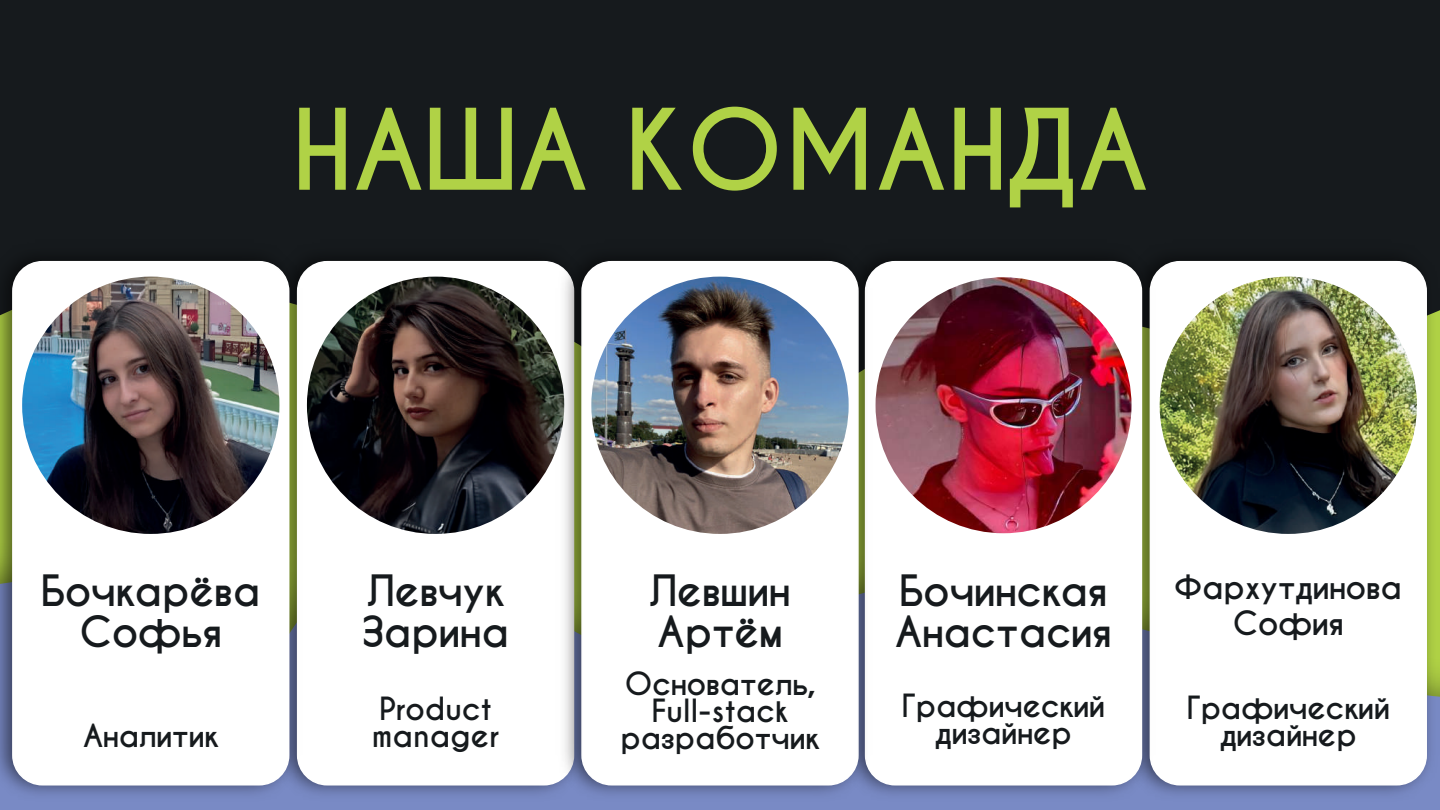
<style>
.page{position:relative;width:1440px;height:810px;background:#161a1d}
.page>*{position:absolute;margin:0;border:0;box-sizing:border-box;transform-origin:0 0}
.t1{font:700 105px "Caviar Dreams";color:#b0d246}
.t2{font:700 40.5px/40.5px "Caviar Dreams";color:#161a1d}
.t3{font:700 31.5px/36px "Caviar Dreams";color:#161a1d;text-align:center}
.t4{font:700 30px/27px "Caviar Dreams";color:#161a1d;text-align:center}
</style>
<div class="page">
<img style="left:306px;top:261px;width:247px;height:546px">
<div style="left:298px;top:262px;width:276px;height:523px;background:#fff;border-radius:30px"></div>
<img style="left:0;top:261px;width:306px;height:546px">
<div style="left:13px;top:262px;width:276px;height:523px;background:#fff;border-radius:30px"></div>
<div style="left:12px;top:261px;width:277px;height:525px;border:2px solid #fff;border-radius:30px"></div>
<img style="left:1159px;top:261px;width:281px;height:546px">
<div style="left:1150px;top:262px;width:276px;height:523px;background:#fff;border-radius:30px"></div>
<img style="left:875px;top:261px;width:284px;height:546px">
<div style="left:866px;top:262px;width:275px;height:523px;background:#fff;border-radius:30px"></div>
<img style="left:553px;top:261px;width:322px;height:546px">
<div style="left:582px;top:262px;width:276px;height:523px;background:#fff;border-radius:30px"></div>
<div style="left:581px;top:261px;width:278px;height:525px;border:2px solid #fff;border-radius:30px"></div>
<img style="left:591px;top:277px;width:258px;height:257px;border-radius:129px">
<img style="left:307px;top:277px;width:257px;height:257px;border-radius:129px">
<img style="left:22px;top:277px;width:257px;height:257px;border-radius:129px">
<img style="left:1160px;top:277px;width:257px;height:257px;border-radius:129px">
<img style="left:876px;top:277px;width:256px;height:256px;border-radius:128px">
<h1 class="t1" style="left:292px;top:87px;width:859px">НАША КОМАНДА</h1>
<h2 class="t2" style="left:41px;top:572px;width:221px;text-align:center">Бочкарёва<br>Софья</h2>
<p class="t3" style="left:1175px;top:570px;width:229px">Фархутдинова<br>София</p>
<h2 class="t2" style="left:362px;top:572px;width:148px">Левчук<br>Зарина</h2>
<h2 class="t2" style="left:895px;top:572px;width:218px">Бочинская<br>Анастасия</h2>
<h2 class="t2" style="left:650px;top:572px;width:142px">Левшин<br>Артём</h2>
<p class="t4" style="left:379px;top:697px;width:114px">Product</p>
<p class="t4" style="left:83px;top:724px;width:137px">Аналитик</p>
<p class="t4" style="left:372px;top:724px;width:129px">manager</p>
<p class="t4" style="left:621px;top:671px;width:200px">Основатель,<br>Full-stack разработчик</p>
<p class="t4" style="left:902px;top:694px;width:205px">Графический дизайнер</p>
<p class="t4" style="left:1187px;top:695px;width:205px">Графический дизайнер</p>
</div>
